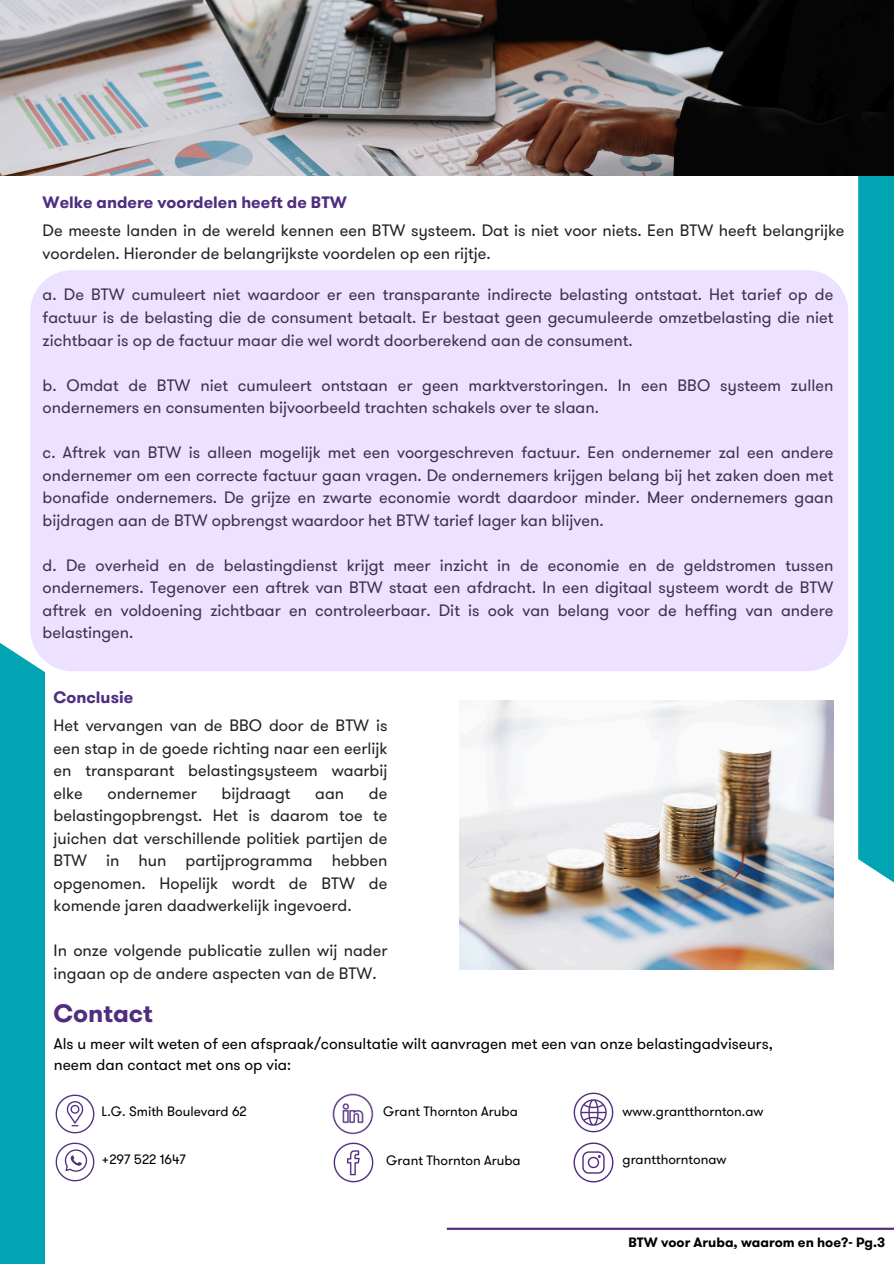
<style>
.page{position:relative;width:894px;height:1264px;background:#fff}
.page>*{position:absolute;margin:0;border:0;box-sizing:border-box;transform-origin:0 0}
.t1{font:700 25.05px "GT Walsheim Pro";color:#4f2d7f}
.t2{font:16.5px/22.5px "GT Walsheim Pro";color:#222;text-align:justify}
.t3{font:700 16.5px "GT Walsheim Pro";color:#4f2d7f}
.t4{font:15.6px/21.1px "GT Walsheim Pro";color:#000}
.t5{font:13.65px "GT Walsheim Pro";color:#000}
.t6{font:700 13.5px "GT Walsheim Pro";color:#000}
</style>
<div class="page">
<div style="left:858px;top:176px;width:35px;height:712px;background:#00a4b3"></div>
<div style="left:0;top:643px;width:45px;height:620px;background:#00a4b3"></div>
<hr style="left:446px;top:1227px;width:447px;height:2px;background:#5b2e84">
<img style="left:0;top:0;width:893px;height:176px">
<div style="left:30px;top:270px;width:818px;height:401px;background:#ece1ff"></div>
<img style="left:459px;top:700px;width:373px;height:269px">
<img style="left:55px;top:1094px;width:40px;height:40px">
<img style="left:55px;top:1142px;width:40px;height:40px">
<img style="left:333px;top:1093px;width:40px;height:41px">
<img style="left:333px;top:1142px;width:41px;height:41px">
<img style="left:573px;top:1142px;width:41px;height:41px">
<img style="left:573px;top:1092px;width:41px;height:41px">
<h3 class="t3" style="left:43px;top:191px;width:305px">Welke andere voordelen heeft de BTW</h3>
<p class="t2" style="left:43px;top:219px;width:803px">De meeste landen in de wereld kennen een BTW systeem. Dat is niet voor niets. Een BTW heeft belangrijke voordelen. Hieronder de belangrijkste voordelen op een rijtje.</p>
<p class="t2" style="left:43px;top:283px;width:792px">a. De BTW cumuleert niet waardoor er een transparante indirecte belasting ontstaat. Het tarief op de factuur is de belasting die de consument betaalt. Er bestaat geen gecumuleerde omzetbelasting die niet zichtbaar is op de factuur maar die wel wordt doorberekend aan de consument.</p>
<p class="t2" style="left:43px;top:373px;width:792px">b. Omdat de BTW niet cumuleert ontstaan er geen marktverstoringen. In een BBO systeem zullen ondernemers en consumenten bijvoorbeeld trachten schakels over te slaan.</p>
<p class="t2" style="left:43px;top:441px;width:792px">c. Aftrek van BTW is alleen mogelijk met een voorgeschreven factuur. Een ondernemer zal een andere ondernemer om een correcte factuur gaan vragen. De ondernemers krijgen belang bij het zaken doen met bonafide ondernemers. De grijze en zwarte economie wordt daardoor minder. Meer ondernemers gaan bijdragen aan de BTW opbrengst waardoor het BTW tarief lager kan blijven.</p>
<h2 class="t2" style="left:43px;top:553px;width:792px">d. De overheid en de belastingdienst krijgt meer inzicht in de economie en de geldstromen tussen ondernemers. Tegenover een aftrek van BTW staat een afdracht. In een digitaal systeem wordt de BTW aftrek en voldoening zichtbaar en controleerbaar. Dit is ook van belang voor de heffing van andere belastingen.</h2>
<h3 class="t3" style="left:54px;top:686px;width:81px">Conclusie</h3>
<h3 class="t2" style="left:54px;top:714px;width:335px">Het vervangen van de BBO door de BTW is een stap in de goede richting naar een eerlijk en transparant belastingsysteem waarbij elke</h3>
<h3 class="t2" style="left:54px;top:782px;width:335px;text-indent:315px">de belastingopbrengst. Het is daarom toe te juichen dat verschillende politiek partijen de BTW in hun partijprogramma hebben opgenomen. Hopelijk wordt de BTW de komende jaren daadwerkelijk ingevoerd.</h3>
<p class="t2" style="left:54px;top:939px;width:335px">In onze volgende publicatie zullen wij nader ingaan op de andere aspecten van de BTW.</p>
<h3 class="t1" style="left:54px;top:995px;width:101px">Contact</h3>
<p class="t4" style="left:54px;top:1032px;width:720px">Als u meer wilt weten of een afspraak/consultatie wilt aanvragen met een van onze belastingadviseurs, neem dan contact met ons op via:</p>
<p class="t5" style="left:101px;top:1101px;width:147px">L.G. Smith Boulevard 62</p>
<p class="t5" style="left:101px;top:1149px;width:86px">+297 522 1647</p>
<h3 class="t2" style="left:107px;top:782px;width:91px">ondernemer</h3>
<h3 class="t2" style="left:221px;top:782px;width:70px">bijdraagt</h3>
<h3 class="t2" style="left:315px;top:782px;width:31px">aan</h3>
<p class="t5" style="left:383px;top:1101px;width:136px">Grant Thornton Aruba</p>
<p class="t5" style="left:386px;top:1150px;width:136px">Grant Thornton Aruba</p>
<p class="t5" style="left:622px;top:1101px;width:142px">www.grantthornton.aw</p>
<h4 class="t5" style="left:622px;top:1149px;width:105px">grantthorntonaw</h4>
<h2 class="t6" style="left:628px;top:1232px;width:258px">BTW voor Aruba, waarom en hoe?- Pg.3</h2>
</div>
